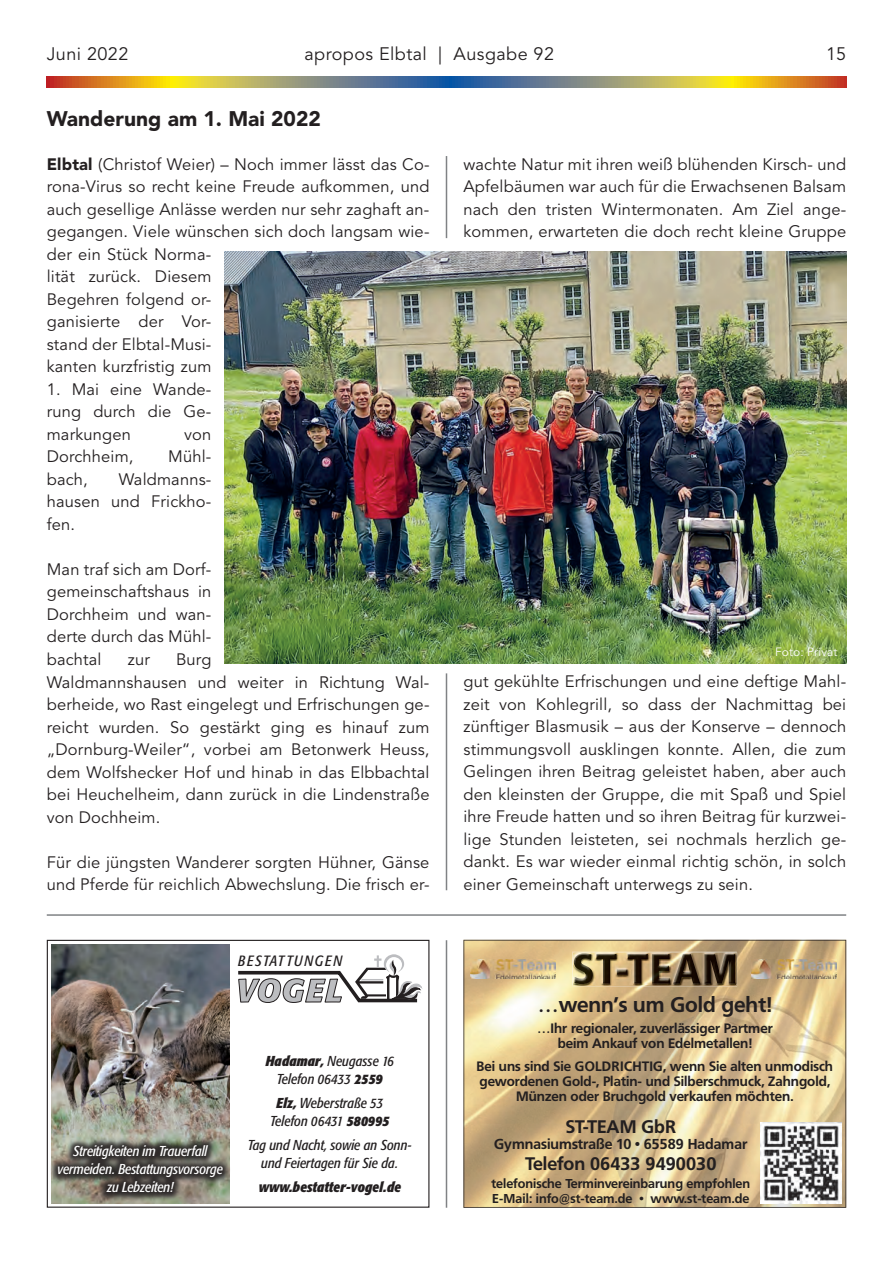
<style>
.page{position:relative;width:893px;height:1263px;background:#fff}
.page>*{position:absolute;margin:0;border:0;box-sizing:border-box;transform-origin:0 0}
.t1{font:italic 700 32.25px "Formata BQ";letter-spacing:.03em;color:#bcbdc0}
.t2{font:900 21px "Avenir LT Std";color:#231f20}
.t3{font:700 21px "Frutiger BQ";color:#231f20}
.t4{font:18px "Avenir LT Std";letter-spacing:.025em;color:#231f20}
.t5{font:700 18px "Frutiger BQ";color:#231f20}
.t6{font:16.5px/22.5px "Avenir LT Std";letter-spacing:.01em;color:#231f20;text-align:justify}
.t7{font:italic 14.85px "Formata Condensed BQ";letter-spacing:.095em;color:#231f20}
.t8{font:italic 14.25px/18px "Formata Condensed BQ";color:#231f20;text-align:center}
.t9{font:italic 14.25px/18px "Formata Condensed BQ";letter-spacing:-.01em;color:#fff;text-align:center}
.t10{font:700 14.25px "Frutiger BQ";color:#231f20}
.t11{font:italic 700 14.25px "Formata Condensed BQ";color:#231f20}
.t12{font:700 13.5px/15px "Frutiger BQ";color:#231f20;text-align:center}
.t13{font:700 12.75px/15px "Frutiger BQ";color:#231f20}
.t14{font:12px "Avenir LT Std";letter-spacing:.01em;color:#fff}
.s1{font-weight:900}
.s2{font-weight:700}
</style>
<div class="page">
<svg style="left:47px;top:77px;width:799px;height:10px;background:#a3935b"></svg>
<div style="left:47px;top:940px;width:382px;height:268px;border:1px solid #231f20"></div>
<img style="left:51px;top:944px;width:179px;height:259px">
<div style="left:50px;top:1137px;width:181px;height:64px;background:#231f20;opacity:.9"></div>
<svg style="left:238px;top:954px;width:183px;height:49px"></svg>
<svg style="left:463px;top:940px;width:383px;height:268px;background:#d5bc8d"></svg>
<img style="left:761px;top:1123px;width:80px;height:80px">
<img style="left:572px;top:952px;width:165px;height:34px">
<img style="left:573px;top:952px;width:164px;height:32px">
<img style="left:574px;top:953px;width:161px;height:31px">
<img style="left:471px;top:959px;width:85px;height:20px">
<img style="left:752px;top:959px;width:85px;height:20px">
<img style="left:224px;top:252px;width:622px;height:411px">
<hr style="left:446px;top:156px;width:1px;height:82px;background:#808285">
<hr style="left:47px;top:914px;width:799px;height:2px;background:#808285">
<hr style="left:446px;top:673px;width:1px;height:217px;background:#808285">
<hr style="left:446px;top:940px;width:1px;height:268px;background:#808285">
<p class="t4" style="left:47px;top:44px;width:83px">Juni 2022</p>
<p class="t4" style="left:304px;top:44px;width:251px">apropos Elbtal | Ausgabe 92</p>
<p class="t4" style="left:826px;top:44px;width:22px">15</p>
<p class="t2" style="left:47px;top:106px;width:276px">Wanderung am 1. Mai 2022</p>
<p class="t6" style="left:47px;top:153px;width:384px;text-align:left"><span class="s1">Elbtal</span> (Christof Weier) – Noch immer lässt das Co&shy;rona-Virus so recht keine Freude aufkommen, und auch gesellige Anlässe werden nur sehr zaghaft an&shy;gegangen. Viele wünschen sich doch langsam wie&shy;der ein Stück Norma-<br>lität zurück. Diesem<br>Begehren folgend or-<br>ganisierte der Vor-<br>stand der Elbtal-Musi-<br>kanten kurzfristig zum</p>
<p class="t6" style="left:47px;top:378px;width:166px">1. Mai eine Wande&shy;rung durch die Ge&shy;markungen</p>
<p class="t6" style="left:184px;top:423px;width:29px">von</p>
<p class="t6" style="left:47px;top:446px;width:88px">Dorchheim,</p>
<p class="t6" style="left:168px;top:446px;width:45px">Mühl-</p>
<p class="t6" style="left:47px;top:468px;width:43px">bach,</p>
<p class="t6" style="left:47px;top:468px;width:166px;text-indent:72px">Waldmanns&shy;hausen und Frickho&shy;fen.</p>
<p class="t6" style="left:47px;top:558px;width:166px">Man traf sich am Dorf&shy;gemeinschaftshaus in Dorchheim und wan&shy;derte durch das Mühl&shy;bachtal</p>
<p class="t6" style="left:47px;top:648px;width:384px;text-align:left;text-indent:129px">Burg<br>Waldmannshausen und weiter in Richtung Wal&shy;berheide, wo Rast eingelegt und Erfrischungen ge&shy;reicht wurden. So gestärkt ging es hinauf zum „Dornburg-Weiler“, vorbei am Betonwerk Heuss, dem Wolfshecker Hof und hinab in das Elbbachtal bei Heuchelheim, dann zurück in die Lindenstraße von Dochheim.</p>
<p class="t6" style="left:47px;top:851px;width:384px">Für die jüngsten Wanderer sorgten Hühner, Gänse und Pferde für reichlich Abwechslung. Die frisch er-</p>
<p class="t6" style="left:128px;top:648px;width:24px">zur</p>
<p class="t7" style="left:238px;top:952px;width:106px">BESTATTUNGEN</p>
<h1 class="t1" style="left:235px;top:970px;width:109px">VOGEL</h1>
<p class="t9" style="left:58px;top:1142px;width:167px">Streitigkeiten im Trauerfall vermeiden. Bestattungsvorsorge zu Lebzeiten!</p>
<p class="t8" style="left:265px;top:1052px;width:130px"><span class="s2">Hadamar,</span> Neugasse 16<br>Telefon 06433 <span class="s2">2559</span></p>
<p class="t8" style="left:270px;top:1094px;width:120px"><span class="s2">Elz,</span> Weberstraße 53<br>Telefon 06431 <span class="s2">580995</span></p>
<p class="t8" style="left:248px;top:1136px;width:165px">Tag und Nacht, sowie an Sonn&shy;und Feiertagen für Sie da.</p>
<p class="t11" style="left:258px;top:1178px;width:144px">www.bestatter-vogel.de</p>
<p class="t6" style="left:463px;top:153px;width:384px">wachte Natur mit ihren weiß blühenden Kirsch- und Apfelbäumen war auch für die Erwachsenen Balsam nach den tristen Wintermonaten. Am Ziel ange&shy;kommen, erwarteten die doch recht kleine Gruppe</p>
<p class="t14" style="left:775px;top:645px;width:64px">Foto: Privat</p>
<p class="t6" style="left:463px;top:671px;width:384px">gut gekühlte Erfrischungen und eine deftige Mahl&shy;zeit von Kohlegrill, so dass der Nachmittag bei zünftiger Blasmusik – aus der Konserve – dennoch stimmungsvoll ausklingen konnte. Allen, die zum Gelingen ihren Beitrag geleistet haben, aber auch den kleinsten der Gruppe, die mit Spaß und Spiel ihre Freude hatten und so ihren Beitrag für kurzwei&shy;lige Stunden leisteten, sei nochmals herzlich ge&shy;dankt. Es war wieder einmal richtig schön, in solch einer Gemeinschaft unterwegs zu sein.</p>
<p class="t3" style="left:538px;top:991px;width:236px">…wenn’s um Gold geht!</p>
<p class="t12" style="left:537px;top:1021px;width:237px">…Ihr regionaler, zuverlässiger Partmer beim Ankauf von Edelmetallen!</p>
<p class="t12" style="left:477px;top:1059px;width:358px">Bei uns sind Sie GOLDRICHTIG, wenn Sie alten unmodisch gewordenen Gold-, Platin- und Silberschmuck, Zahngold,<br>Münzen oder Bruchgold verkaufen möchten.</p>
<p class="t5" style="left:566px;top:1115px;width:112px">ST-TEAM GbR</p>
<p class="t10" style="left:494px;top:1135px;width:255px">Gymnasiumstraße 10 • 65589 Hadamar</p>
<p class="t5" style="left:525px;top:1153px;width:193px">Telefon 06433 9490030</p>
<p class="t13" style="left:491px;top:1176px;width:260px">telefonische Terminvereinbarung empfohlen<br>E-Mail: info@st-team.de • www.st-team.de</p>
</div>
